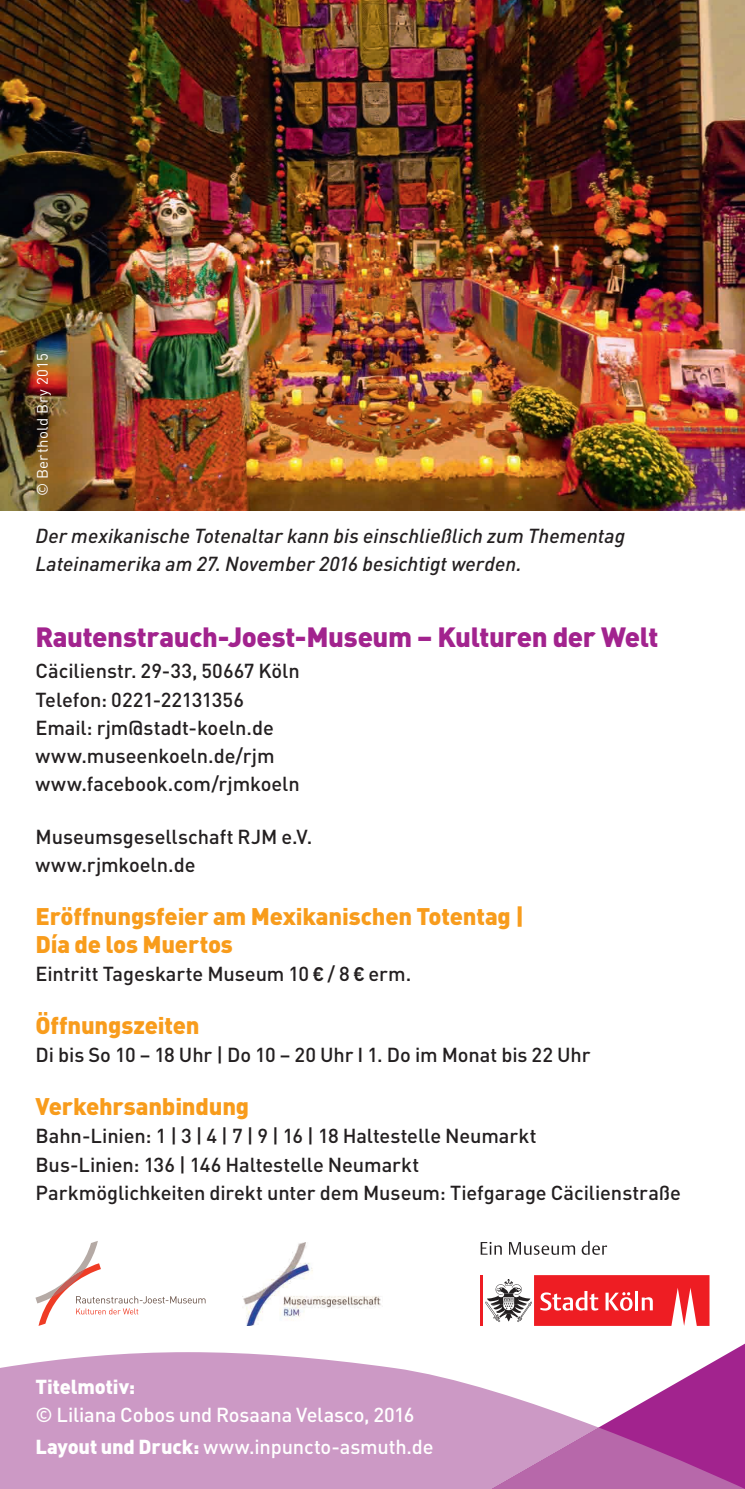
<style>
.page{position:relative;width:745px;height:1489px;background:#fff}
.page>*{position:absolute;margin:0;border:0;box-sizing:border-box;transform-origin:0 0}
.t1{font:900 27.5px "DIN";letter-spacing:-.015em;color:#a2238e}
.t2{font:900 23.75px/28px "DIN";letter-spacing:-.01em;color:#f89c1c}
.t3{font:500 20px/28px "DIN";letter-spacing:-.005em;color:#231f20}
.t4{font:italic 500 20px/28px "DIN";letter-spacing:.005em;color:#231f20}
.t5{font:500 20px/31.8px "DIN";letter-spacing:-.01em;color:#fff}
.t6{font:900 20px "DIN";letter-spacing:-.005em;color:#fff}
.t7{font:15px "DIN";letter-spacing:.025em;color:#fff}
.s1{font-family:"PF Din Text Pro"}
.s2{font-weight:900}
</style>
<div class="page">
<img style="left:0;top:0;width:744px;height:510px">
<img style="left:242px;top:1242px;width:139px;height:83px">
<svg style="left:35px;top:1241px;width:170px;height:84px"></svg>
<img style="left:744px;top:248px;width:1px;height:1098px">
<svg style="left:480px;top:1240px;width:264px;height:187px"></svg>
<svg style="left:0;top:1351px;width:598px;height:137px;background:#d3a8cd"></svg>
<svg style="left:491px;top:1427px;width:253px;height:61px;background:#b55fa7"></svg>
<p class="t7" style="left:33px;top:496px;width:144px;rotate:-90deg">© Berthold Bry 2015</p>
<p class="t4" style="left:35px;top:521px;width:591px">Der mexikanische Totenaltar kann bis einschließlich zum Thementag<br>Lateinamerika am 27. November 2016 besichtigt werden.</p>
<h1 class="t1" style="left:35px;top:618px;width:624px">Rautenstrauch-Joest-Museum – Kulturen der Welt</h1>
<p class="t3" style="left:35px;top:656px;width:266px">Cäcilienstr. 29-33, 50667 Köln<br>Telefon: 0221-22131356<br>Email: rjm@stadt-koeln.de www.museenkoeln.de/rjm www.facebook.com/rjmkoeln</p>
<p class="t3" style="left:35px;top:822px;width:278px">Museumsgesellschaft RJM e.V. www.rjmkoeln.de</p>
<p class="t2" style="left:35px;top:901px;width:489px">Eröffnungsfeier am Mexikanischen Totentag |<br>Día de los Muertos</p>
<p class="t3" style="left:35px;top:959px;width:377px">Eintritt Tageskarte Museum 10 <span class="s1">€</span> / 8 <span class="s1">€</span> erm.</p>
<p class="t2" style="left:35px;top:1010px;width:166px">Öffnungszeiten</p>
<p class="t3" style="left:35px;top:1040px;width:556px">Di bis So 10 – 18 Uhr | Do 10 – 20 Uhr I 1. Do im Monat bis 22 Uhr</p>
<p class="t2" style="left:35px;top:1091px;width:215px">Verkehrsanbindung</p>
<p class="t3" style="left:35px;top:1121px;width:646px">Bahn-Linien: 1 | 3 | 4 | 7 | 9 | 16 | 18 Haltestelle Neumarkt<br>Bus-Linien: 136 | 146 Haltestelle Neumarkt<br>Parkmöglichkeiten direkt unter dem Museum: Tiefgarage Cäcilienstraße</p>
<p class="t6" style="left:35px;top:1372px;width:101px">Titelmotiv:</p>
<p class="t5" style="left:35px;top:1397px;width:399px">© Liliana Cobos und Rosaana Velasco, 2016<br><span class="s2">Layout und Druck:</span> www.inpuncto-asmuth.de</p>
</div>
